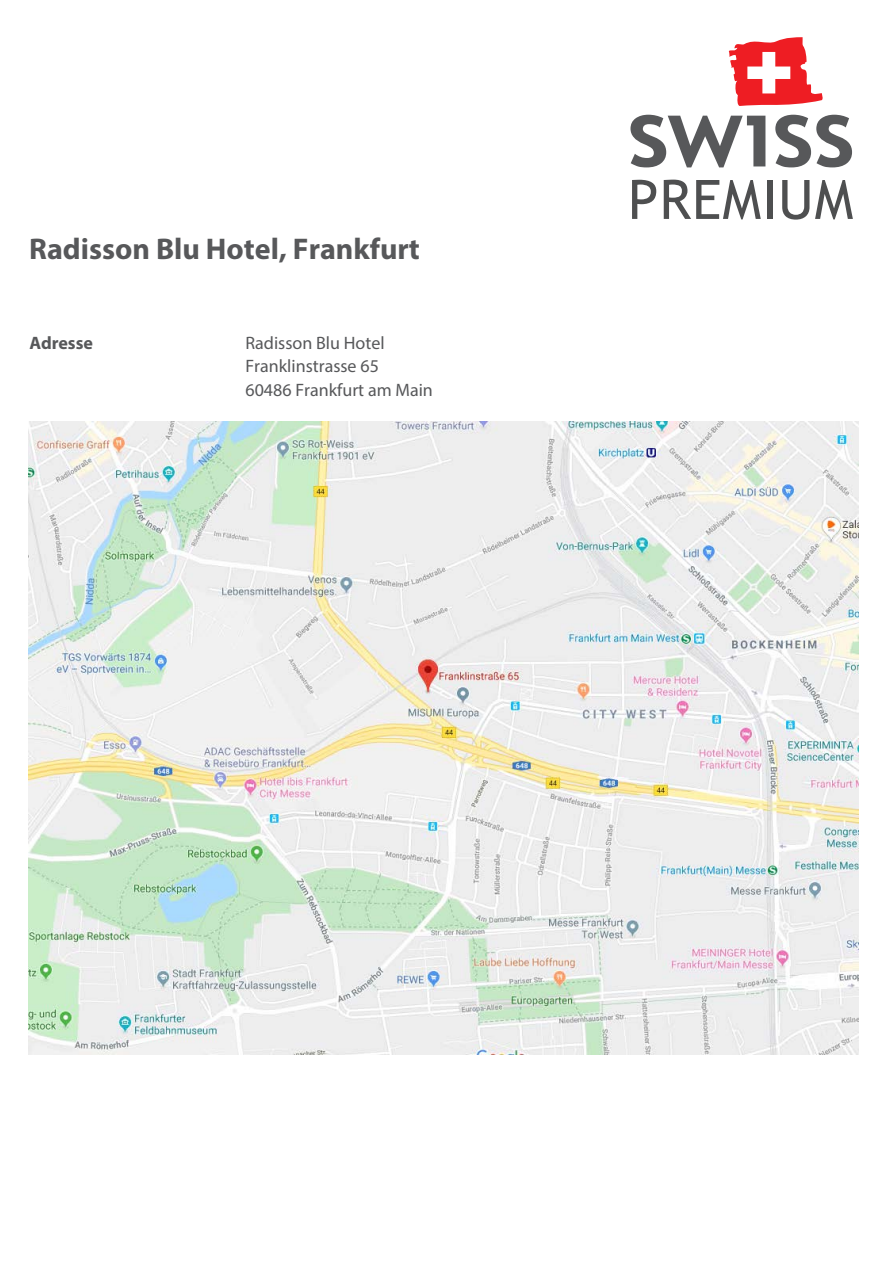
<style>
.page{position:relative;width:893px;height:1263px;background:#fff}
.page>*{position:absolute;margin:0;border:0;box-sizing:border-box;transform-origin:0 0}
.t1{font:700 30px "Myriad Pro";color:#57585a}
.t2{font:18px/23.5px "Myriad Pro";color:#57585a}
.t3{font:700 18px "Myriad Pro";color:#57585a}
</style>
<div class="page">
<svg style="left:630px;top:115px;width:135px;height:52px"></svg>
<svg style="left:775px;top:115px;width:77px;height:52px"></svg>
<svg style="left:729px;top:37px;width:94px;height:69px"></svg>
<svg style="left:632px;top:180px;width:24px;height:39px"></svg>
<svg style="left:664px;top:180px;width:97px;height:39px"></svg>
<div style="left:767px;top:180px;width:5px;height:39px;background:#4e4f50"></div>
<svg style="left:782px;top:180px;width:27px;height:40px"></svg>
<svg style="left:815px;top:180px;width:38px;height:39px"></svg>
<img style="left:28px;top:421px;width:830px;height:634px">
<p class="t1" style="left:29px;top:229px;width:392px">Radisson Blu Hotel, Frankfurt</p>
<p class="t3" style="left:29px;top:332px;width:65px">Adresse</p>
<p class="t2" style="left:245px;top:331px;width:189px">Radisson Blu Hotel<br>Franklinstrasse 65<br>60486 Frankfurt am Main</p>
</div>
